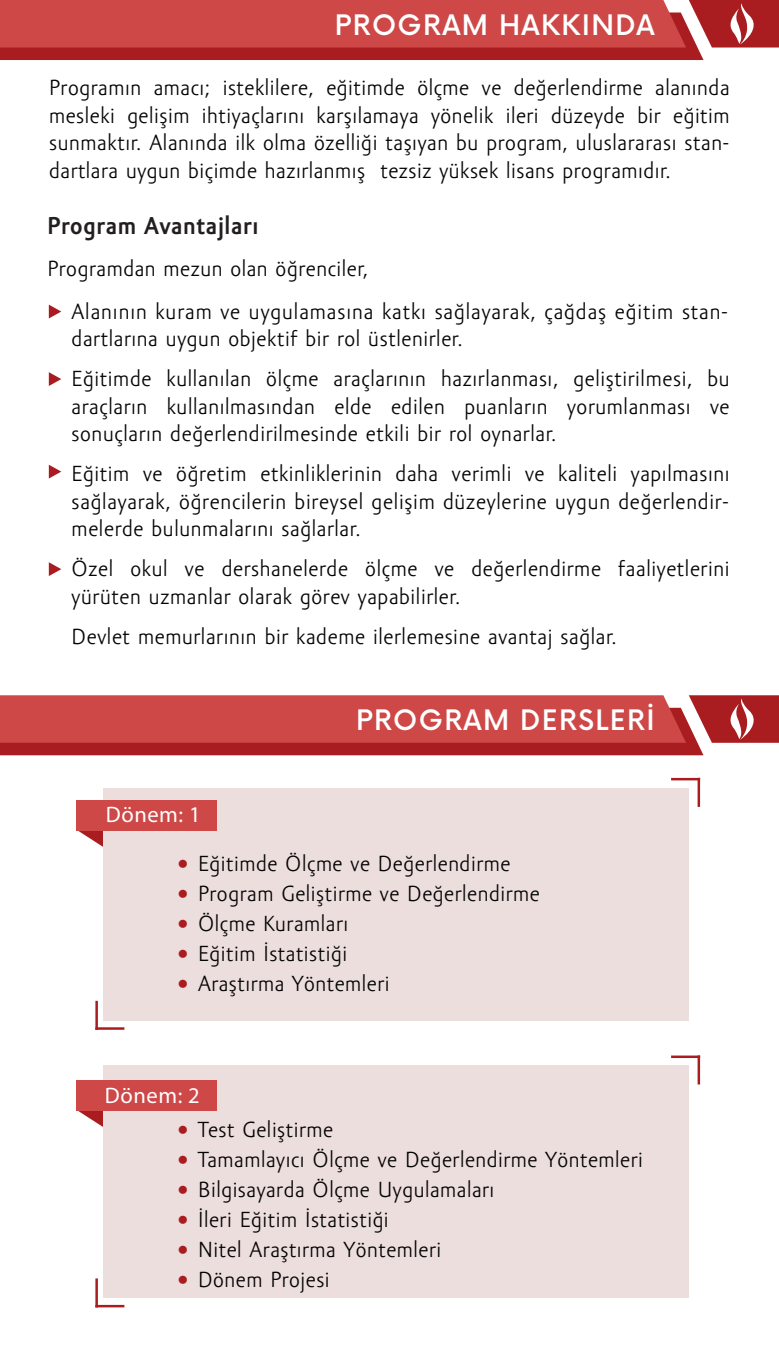
<style>
.page{position:relative;width:779px;height:1347px;background:#fff}
.page>*{position:absolute;margin:0;border:0;box-sizing:border-box;transform-origin:0 0}
.t1{font:500 27.5px "Now";letter-spacing:.05em;color:#fff}
.t2{font:700 25px "Amor Sans Pro";letter-spacing:.025em;color:#231f20}
.t3{font:22.5px/27.5px "Amor Sans Pro";letter-spacing:.03em;color:#040504;text-align:justify}
.t4{font:22.5px "Amor Sans Pro";letter-spacing:.025em;color:#050504}
.t5{font:22.5px "Myriad Pro";letter-spacing:.025em;color:#fff}
.s1{font-family:"Verdana";color:#a91d21}
</style>
<div class="page">
<svg style="left:77px;top:830px;width:27px;height:17px"></svg>
<svg style="left:77px;top:1110px;width:27px;height:17px"></svg>
<div style="left:104px;top:788px;width:585px;height:232px;background:#eddede"></div>
<div style="left:104px;top:1065px;width:585px;height:233px;background:#eddede"></div>
<div style="left:76px;top:800px;width:140px;height:30px;background:#cd4847"></div>
<div style="left:76px;top:1080px;width:140px;height:30px;background:#cd4847"></div>
<svg style="left:0;top:0;width:779px;height:60px;background:#c54445"></svg>
<svg style="left:0;top:695px;width:779px;height:60px;background:#c54546"></svg>
<hr style="left:671px;top:778px;width:29px;height:2px;background:#a91d21">
<hr style="left:697px;top:777px;width:3px;height:30px;background:#a91d21">
<hr style="left:671px;top:1055px;width:29px;height:3px;background:#a91d21">
<hr style="left:697px;top:1055px;width:3px;height:29px;background:#a91d21">
<hr style="left:95px;top:1027px;width:29px;height:2px;background:#a91d21">
<hr style="left:95px;top:1000px;width:3px;height:29px;background:#a91d21">
<hr style="left:95px;top:1304px;width:29px;height:3px;background:#a91d21">
<hr style="left:95px;top:1278px;width:3px;height:29px;background:#a91d21">
<svg style="left:49px;top:305px;width:12px;height:13px"></svg>
<svg style="left:49px;top:372px;width:12px;height:14px"></svg>
<svg style="left:49px;top:465px;width:12px;height:13px"></svg>
<svg style="left:49px;top:562px;width:12px;height:14px"></svg>
<p class="t1" style="left:335px;top:4px;width:321px">PROGRAM HAKKINDA</p>
<p class="t3" style="left:49px;top:75px;width:682px">Programın amacı; isteklilere, eğitimde ölçme ve değerlendirme alanında mesleki gelişim ihtiyaçlarını karşılamaya yönelik ileri düzeyde bir eğitim sunmaktır. Alanında ilk olma özelliği taşıyan bu program, uluslararası stan&shy;dartlara uygun biçimde hazırlanmış tezsiz yüksek lisans programıdır.</p>
<p class="t2" style="left:47px;top:211px;width:213px">Program Avantajları</p>
<p class="t3" style="left:47px;top:255px;width:322px">Programdan mezun olan öğrenciler,</p>
<p class="t3" style="left:72px;top:298px;width:657px">Alanının kuram ve uygulamasına katkı sağlayarak, çağdaş eğitim stan&shy;dartlarına uygun objektif bir rol üstlenirler.</p>
<p class="t3" style="left:72px;top:366px;width:659px">Eğitimde kullanılan ölçme araçlarının hazırlanması, geliştirilmesi, bu araçların kullanılmasından elde edilen puanların yorumlanması ve sonuçların değerlendirilmesinde etkili bir rol oynarlar.</p>
<p class="t3" style="left:72px;top:461px;width:659px">Eğitim ve öğretim etkinliklerinin daha verimli ve kaliteli yapılmasını sağlayarak, öğrencilerin bireysel gelişim düzeylerine uygun değerlendir&shy;melerde bulunmalarını sağlarlar.</p>
<p class="t3" style="left:72px;top:556px;width:659px">Özel okul ve dershanelerde ölçme ve değerlendirme faaliyetlerini yürüten uzmanlar olarak görev yapabilirler.</p>
<p class="t3" style="left:72px;top:623px;width:547px">Devlet memurlarının bir kademe ilerlemesine avantaj sağlar.</p>
<p class="t5" style="left:106px;top:801px;width:96px">Dönem: 1</p>
<p class="t1" style="left:356px;top:699px;width:300px">PROGRAM DERSLERİ</p>
<p class="t4" style="left:177px;top:852px;width:335px"><span class="s1">•</span> Eğitimde Ölçme ve Değerlendirme</p>
<p class="t4" style="left:177px;top:882px;width:364px"><span class="s1">•</span> Program Geliştirme ve Değerlendirme</p>
<p class="t4" style="left:177px;top:912px;width:173px"><span class="s1">•</span> Ölçme Kuramları</p>
<p class="t4" style="left:177px;top:942px;width:172px"><span class="s1">•</span> Eğitim İstatistiği</p>
<p class="t4" style="left:177px;top:972px;width:214px"><span class="s1">•</span> Araştırma Yöntemleri</p>
<p class="t5" style="left:105px;top:1081px;width:96px">Dönem: 2</p>
<p class="t4" style="left:177px;top:1117px;width:158px"><span class="s1">•</span> Test Geliştirme</p>
<p class="t4" style="left:177px;top:1147px;width:468px"><span class="s1">•</span> Tamamlayıcı Ölçme ve Değerlendirme Yöntemleri</p>
<p class="t4" style="left:177px;top:1177px;width:319px"><span class="s1">•</span> Bilgisayarda Ölçme Uygulamaları</p>
<p class="t4" style="left:177px;top:1207px;width:213px"><span class="s1">•</span> İleri Eğitim İstatistiği</p>
<p class="t4" style="left:177px;top:1237px;width:266px"><span class="s1">•</span> Nitel Araştırma Yöntemleri</p>
<p class="t4" style="left:177px;top:1267px;width:154px"><span class="s1">•</span> Dönem Projesi</p>
</div>
